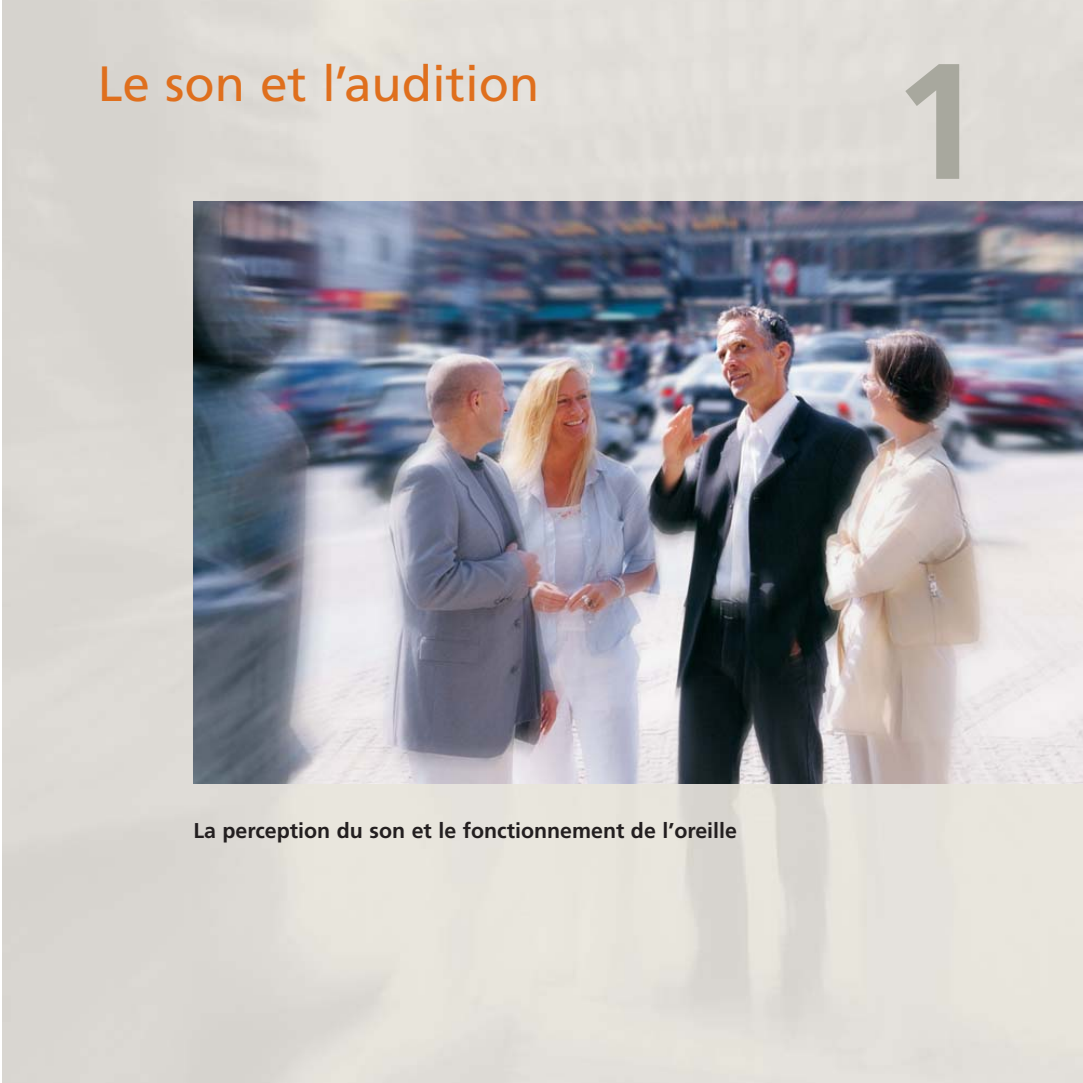
<style>
.page{position:relative;width:1083px;height:1083px;background:#fff}
.page>*{position:absolute;margin:0;border:0;box-sizing:border-box;transform-origin:0 0}
.t1{font:700 164.25px "Frutiger";color:#a8a89e}
.t2{font:49.5px "Frutiger";color:#df6f1d}
.t3{font:700 21.38px "Frutiger";color:#231f20}
</style>
<div class="page">
<img style="left:2px;top:0;width:1080px;height:1082px">
<img style="left:193px;top:201px;width:889px;height:582px">
<h2 class="t2" style="left:98px;top:64px;width:443px">Le son et l’audition</h2>
<h1 class="t1" style="left:892px;top:56px;width:93px">1</h1>
<p class="t3" style="left:193px;top:821px;width:545px">La perception du son et le fonctionnement de l’oreille</p>
</div>
